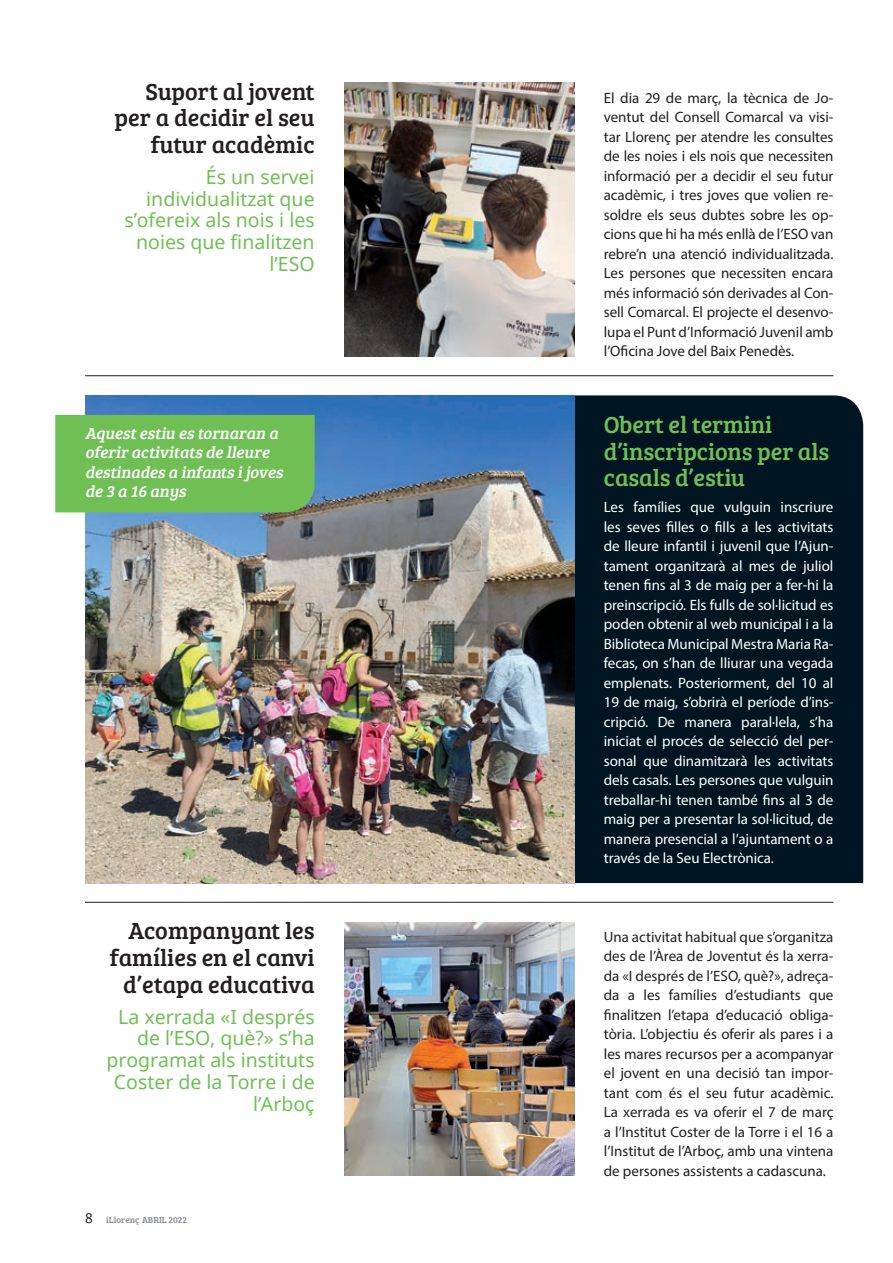
<style>
.page{position:relative;width:893px;height:1263px;background:#fff}
.page>*{position:absolute;margin:0;border:0;box-sizing:border-box;transform-origin:0 0}
.Subtítol{font:24px/26.7px "Bree Serif";color:#231f20;text-align:right}
.t1{font:24px/26.7px "Bree Serif";letter-spacing:-.005em;color:#6fbf54}
.Subtítol-2{font:19.5px/21.8px "Noto Sans";color:#6fbf54;text-align:right}
.Subtítol-3{font:italic 16.5px/19.5px "Bree Serif";color:#fff}
.t2{font:15px/19.5px "Myriad Pro";letter-spacing:-.005em;color:#231f20;text-align:justify}
.Text_comú{font:15px/19.5px "Myriad Pro";letter-spacing:-.005em;color:#fff;text-align:justify}
.t3{font:9px "Bree Serif";color:#868894}
.s1{font-family:"Noto Sans";font-size:13.5px;color:#231f20}
</style>
<div class="page">
<img style="left:344px;top:82px;width:230px;height:274px">
<div style="left:574px;top:395px;width:289px;height:488px;background:#001522"></div>
<img style="left:85px;top:395px;width:489px;height:488px">
<img style="left:344px;top:922px;width:230px;height:253px">
<div style="left:55px;top:415px;width:260px;height:97px;background:#6fbf54"></div>
<hr style="left:85px;top:375px;width:748px;height:1px;background:#231f20">
<hr style="left:85px;top:902px;width:748px;height:1px;background:#231f20">
<hr style="left:892px;top:395px;width:1px;height:468px;background:#001522">
<p class="Subtítol" style="left:115px;top:77px;width:202px">Suport al jovent per a decidir el seu futur acadèmic</p>
<p class="Subtítol-2" style="left:125px;top:165px;width:192px">És un servei individualitzat que s’ofereix als nois i les noies que finalitzen l’ESO</p>
<p class="Subtítol-3" style="left:85px;top:422px;width:203px">Aquestestiu es tornaran a oferir activitats de lleure destinades a infants ijoves de 3 a 16 anys</p>
<p class="Subtítol" style="left:110px;top:916px;width:206px">Acompanyant les famílies en el canvi d’etapa educativa</p>
<p class="Subtítol-2" style="left:107px;top:1005px;width:210px">La xerrada «I després de l’ESO, què?» s’ha programat als instituts<br>Coster de la Torre i de l’Arboç</p>
<p class="t3" style="left:85px;top:1213px;width:103px"><span class="s1">8</span> iLlorenç ABRIL 2022</p>
<p class="t2" style="left:604px;top:87px;width:231px">El dia 29 de març, la tècnica de Jo&shy;ventut del Consell Comarcal va visi&shy;tar Llorenç per atendre les consultes de les noies i els nois que necessiten informació per a decidir el seu futur acadèmic, i tres joves que volien re&shy;soldre els seus dubtes sobre les op&shy;cions que hi ha més enllà de l’ESO van rebre’n una atenció individualitzada.<br>Les persones que necessiten encara més informació són derivades al Con&shy;sell Comarcal. El projecte el desenvo&shy;lupa el Punt d’Informació Juvenil amb l’Oficina Jove del Baix Penedès.</p>
<p class="t1" style="left:604px;top:410px;width:227px">Obert el termini d’inscripcions per als casals d’estiu</p>
<p class="Text_comú" style="left:604px;top:497px;width:231px">Les famílies que vulguin inscriure les seves filles o fills a les activitats de lleure infantil i juvenil que l’Ajun&shy;tament organitzarà al mes de juliol tenen fins al 3 de maig per a fer-hi la preinscripció. Els fulls de sol·licitud es poden obtenir al web municipal i a la Biblioteca Municipal Mestra Maria Ra&shy;fecas, on s’han de lliurar una vegada emplenats. Posteriorment, del 10 al 19 de maig, s’obrirà el període d’ins&shy;cripció. De manera paral·lela, s’ha iniciat el procés de selecció del per&shy;sonal que dinamitzarà les activitats dels casals. Les persones que vulguin treballar-hi tenen també fins al 3 de maig per a presentar la sol·licitud, de manera presencial a l’ajuntament o a través de la Seu Electrònica.</p>
<p class="t2" style="left:604px;top:926px;width:231px">Una activitat habitual que s’organitza des de l’Àrea de Joventut és la xerra&shy;da «I després de l’ESO, què?», adreça&shy;da a les famílies d’estudiants que finalitzen l’etapa d’educació obliga&shy;tòria. L’objectiu és oferir als pares i a les mares recursos per a acompanyar el jovent en una decisió tan impor&shy;tant com és el seu futur acadèmic.<br>La xerrada es va oferir el 7 de març a l’Institut Coster de la Torre i el 16 a l’Institut de l’Arboç, amb una vintena de persones assistents a cadascuna.</p>
</div>
